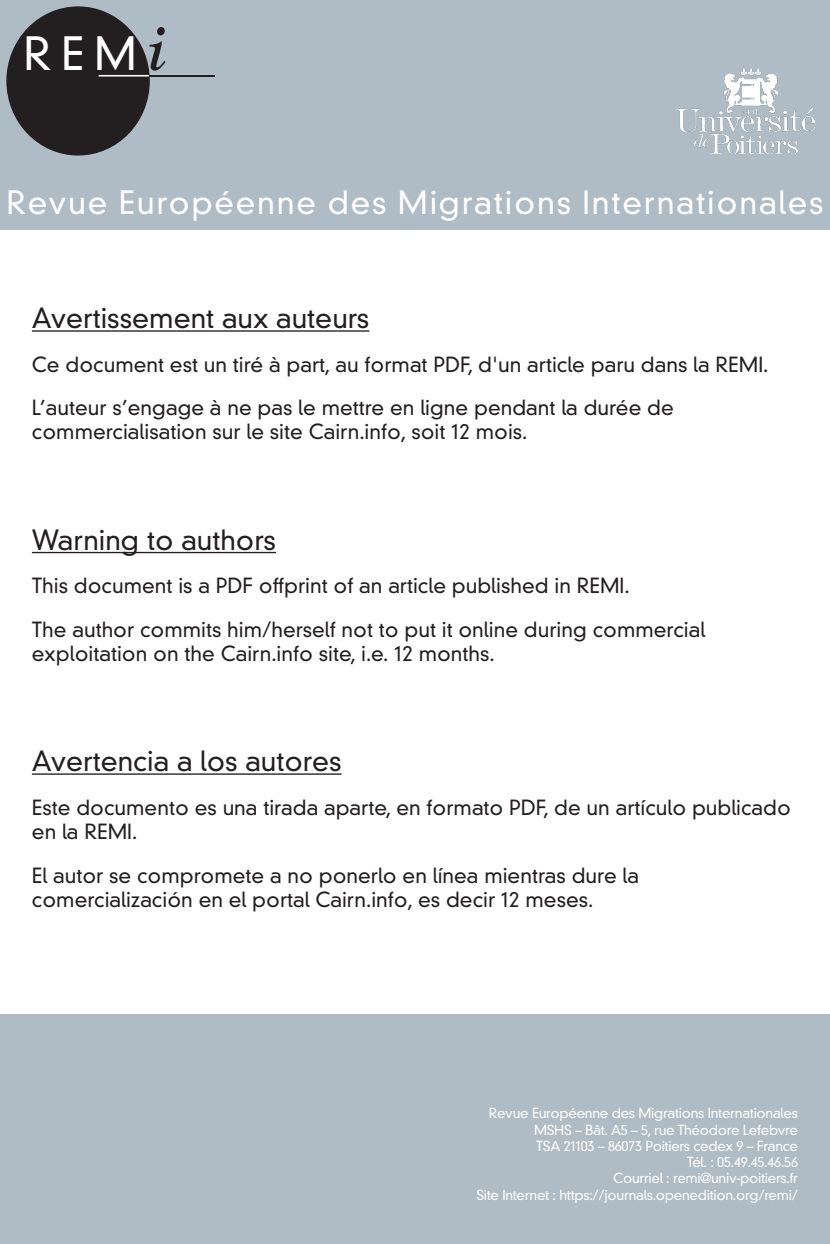
<style>
.page{position:relative;width:830px;height:1244px;background:#fff}
.page>*{position:absolute;margin:0;border:0;box-sizing:border-box;transform-origin:0 0}
.t1{font:300 44.32px "DIN Neuzeit Grotesk Std";color:#fff}
.t2{font:300 31.05px "DIN Neuzeit Grotesk Std";letter-spacing:.055em;color:#fff}
.Titre{font:300 27px "DIN Neuzeit Grotesk Std";color:#231f20}
.Coordinateurs{font:300 20.25px/24.3px "DIN Neuzeit Grotesk Std";color:#231f20}
.t3{font:300 13.5px/16.2px "DIN Neuzeit Grotesk Std";letter-spacing:-.02em;color:#fff;text-align:right}
.s1{font-family:"Esprit";font-weight:500;font-style:italic;font-size:60.3px;color:#231f20}
</style>
<div class="page">
<hr style="left:32px;top:330px;width:337px;height:2px;background:#231f20">
<hr style="left:32px;top:552px;width:244px;height:1px;background:#231f20">
<hr style="left:32px;top:773px;width:309px;height:2px;background:#231f20">
<div style="left:0;top:0;width:829px;height:230px;background:#afbcc6"></div>
<div style="left:6px;top:6px;width:144px;height:150px;background:#231f20;border-radius:50%"></div>
<hr style="left:99px;top:75px;width:114px;height:2px;background:#fff">
<hr style="left:149px;top:75px;width:65px;height:2px;background:#231f20">
<img style="left:675px;top:68px;width:139px;height:86px">
<div style="left:0;top:1014px;width:829px;height:230px;background:#afbcc6"></div>
<p class="t1" style="left:24px;top:27px;width:143px">REM<span class="s1">i</span></p>
<p class="t2" style="left:6px;top:184px;width:818px">Revue Européenne des Migrations Internationales</p>
<p class="Titre" style="left:32px;top:302px;width:339px">Avertissement aux auteurs</p>
<p class="Coordinateurs" style="left:32px;top:352px;width:737px">Ce document est un tiré à part, au format PDF, d'un article paru dans la REMI.</p>
<p class="Coordinateurs" style="left:32px;top:396px;width:643px">L’auteur s’engage à ne pas le mettre en ligne pendant la durée de commercialisation sur le site Cairn.info, soit 12 mois.</p>
<p class="Titre" style="left:32px;top:524px;width:245px">Warning to authors</p>
<p class="Coordinateurs" style="left:32px;top:574px;width:599px">This document is a PDF offprint of an article published in REMI.</p>
<p class="Coordinateurs" style="left:32px;top:617px;width:674px">The author commits him/herself not to put it online during commercial exploitation on the Cairn.info site, i.e. 12 months.</p>
<p class="Titre" style="left:32px;top:745px;width:311px">Avertencia a los autores</p>
<p class="Coordinateurs" style="left:32px;top:795px;width:760px">Este documento es una tirada aparte, en formato PDF, de un artículo publicado en la REMI.</p>
<p class="Coordinateurs" style="left:32px;top:863px;width:608px">El autor se compromete a no ponerlo en línea mientras dure la comercialización en el portal Cairn.info, es decir 12 meses.</p>
<p class="t3" style="left:476px;top:1105px;width:323px">Revue Européenne des Migrations Internationales MSHS – Bât. A5 – 5, rue Théodore Lefebvre<br>TSA 21103 – 86073 Poitiers cedex 9 – France<br>Tél. : 05.49.45.46.56<br>Courriel : remi@univ-poitiers.fr<br>Site Internet : https://journals.openedition.org/remi/</p>
</div>
